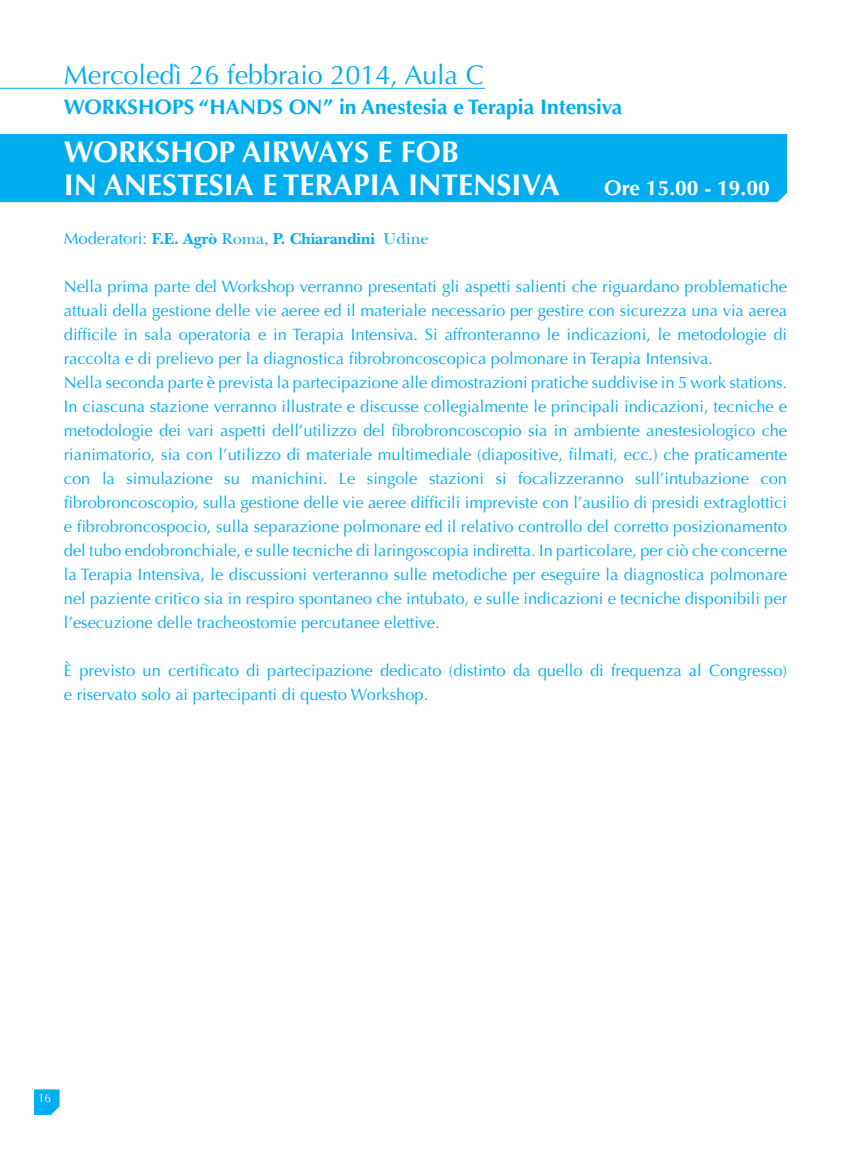
<style>
.page{position:relative;width:851px;height:1149px;background:#fff}
.page>*{position:absolute;margin:0;border:0;box-sizing:border-box;transform-origin:0 0}
.t1{font:700 30px/33px "Optima LT Std";color:#fff}
.t2{font:27px "Optima LT Std";color:#00aeef}
.t3{font:700 21px "Optima LT Std";color:#00aeef}
.t4{font:700 21px "Optima LT Std";color:#fff}
.t5{font:16.5px/24px "Optima LT Std";color:#00aeef}
.t6{font:700 16.5px "New Baskerville Std";color:#00aeef}
.t7{font:12px "Optima LT Std";color:#fff}
.s1{font-family:"Optima LT Std";font-weight:400}
.s2{font-weight:400}
</style>
<div class="page">
<svg style="left:34px;top:1089px;width:26px;height:25px"></svg>
<div style="left:0;top:134px;width:787px;height:68px;background:#00aeef"></div>
<hr style="left:0;top:88px;width:485px;height:1px;background:#00aeef">
<h2 class="t2" style="left:64px;top:59px;width:421px">Mercoledì 26 febbraio 2014, Aula C</h2>
<p class="t3" style="left:64px;top:94px;width:560px">WORKSHOPS “HANDS ON” in Anestesia e Terapia Intensiva</p>
<h1 class="t1" style="left:64px;top:136px;width:497px">WORKSHOP AIRWAYS E FOB<br>IN ANESTESIA E TERAPIA INTENSIVA</h1>
<p class="t4" style="left:604px;top:176px;width:167px">ore 15.00 - 19.00</p>
<p class="t6" style="left:64px;top:228px;width:366px"><span class="s1">Moderatori:</span> F.E. Agrò <span class="s2">Roma,</span> P. Chiarandini <span class="s2">Udine</span></p>
<p class="t5" style="left:64px;top:274px;width:724px">Nella prima parte del Workshop verranno presentati gli aspetti salienti che riguardano problematiche attuali della gestione delle vie aeree ed il materiale necessario per gestire con sicurezza una via aerea difficile in sala operatoria e in Terapia Intensiva. Si affronteranno le indicazioni, le metodologie di raccolta e di prelievo per la diagnostica fibrobroncoscopica polmonare in Terapia Intensiva.<br>Nella seconda parte è prevista la partecipazione alle dimostrazioni pratiche suddivise in 5 work stations.<br>In ciascuna stazione verranno illustrate e discusse collegialmente le principali indicazioni, tecniche e metodologie dei vari aspetti dell’utilizzo del fibrobroncoscopio sia in ambiente anestesiologico che rianimatorio, sia con l’utilizzo di materiale multimediale (diapositive, filmati, ecc.) che praticamente con la simulazione su manichini. Le singole stazioni si focalizzeranno sull’intubazione con fibrobroncoscopio, sulla gestione delle vie aeree difficili impreviste con l’ausilio di presidi extraglottici e fibrobroncospocio, sulla separazione polmonare ed il relativo controllo del corretto posizionamento del tubo endobronchiale, e sulle tecniche di laringoscopia indiretta. In particolare, per ciò che concerne la Terapia Intensiva, le discussioni verteranno sulle metodiche per eseguire la diagnostica polmonare nel paziente critico sia in respiro spontaneo che intubato, e sulle indicazioni e tecniche disponibili per l’esecuzione delle tracheostomie percutanee elettive.</p>
<p class="t5" style="left:64px;top:658px;width:724px">È previsto un certificato di partecipazione dedicato (distinto da quello di frequenza al Congresso) e riservato solo ai partecipanti di questo Workshop.</p>
<p class="t7" style="left:38px;top:1091px;width:14px">16</p>
</div>
